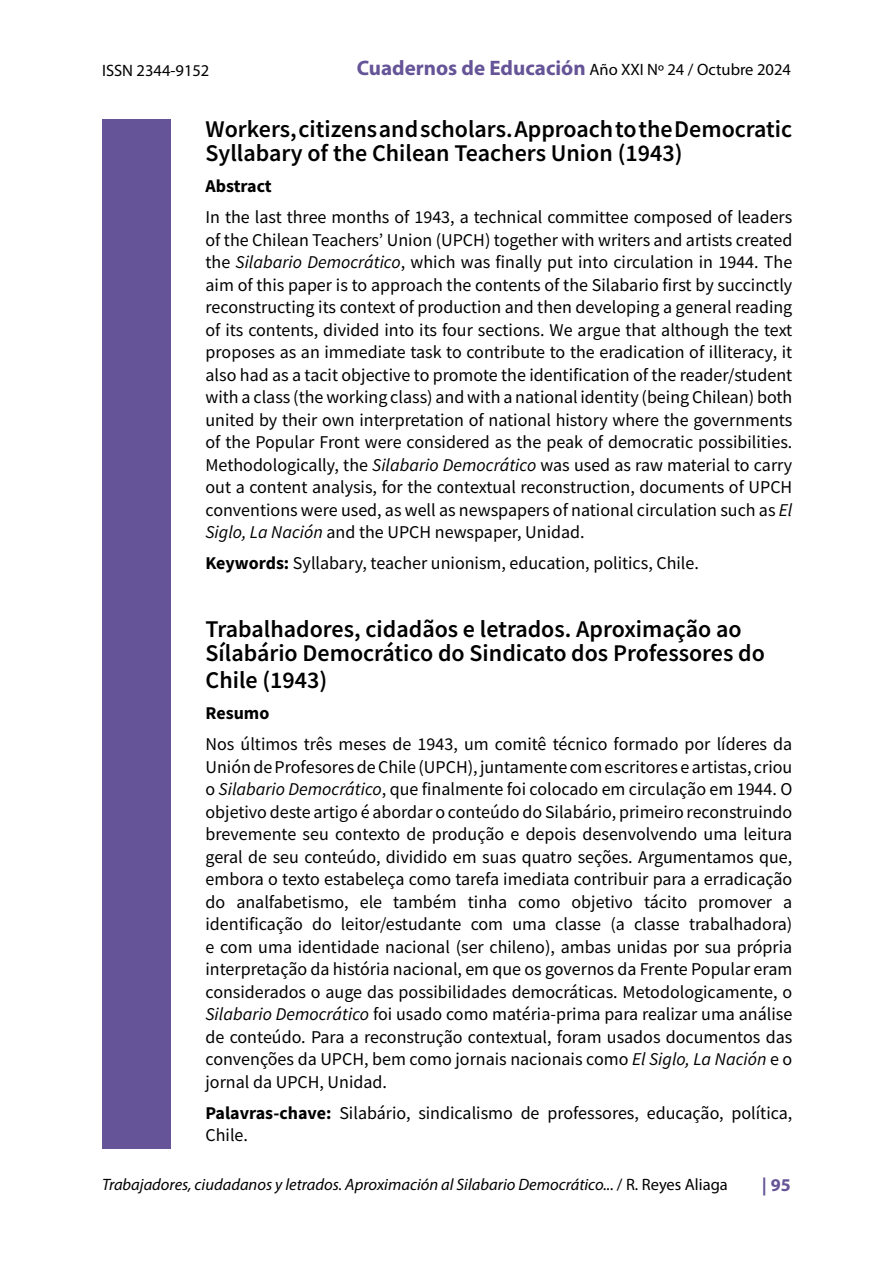
<style>
.page{position:relative;width:893px;height:1263px;background:#fff}
.page>*{position:absolute;margin:0;border:0;box-sizing:border-box;transform-origin:0 0}
.titulo_principal{font:600 24px/24px "Source Sans Pro";color:#000}
.texto_resumen{font:600 24px/24px "Source Sans Pro";color:#000}
.texto_resumen-2{font:18px/22.5px "Source Sans Pro";color:#000;text-align:justify}
.tutulo_resumen{font:700 18px "Source Sans Pro";color:#000}
.t1{font:700 18px "Myriad Pro";color:#655497}
.t2{font:italic 16.5px "Myriad Pro";color:#000}
.t3{font:16.5px "Myriad Pro";color:#000}
.s1{font-weight:700;font-size:21px;color:#655497}
.s2{font-style:italic}
.s3{font-weight:700}
.s4{font-style:normal}
</style>
<div class="page">
<div style="left:102px;top:119px;width:68px;height:1029px;background:#655497"></div>
<p class="t3" style="left:102px;top:60px;width:109px">ISSN 2344-9152</p>
<p class="t3" style="left:357px;top:60px;width:436px"><span class="s1">Cuadernos de Educación</span> Año XXI Nº 24 / Octubre 2024</p>
<p class="texto_resumen" style="left:206px;top:117px;width:588px">Workers, citizens and scholars. Approach to the Democratic<br>Syllabary of the Chilean Teachers Union (1943)</p>
<p class="tutulo_resumen" style="left:206px;top:174px;width:68px">Abstract</p>
<p class="texto_resumen-2" style="left:206px;top:206px;width:588px">In the last three months of 1943, a technical committee composed of leaders of the Chilean Teachers’ Union (UPCH) together with writers and artists created the <span class="s2">Silabario Democrático</span>, which was finally put into circulation in 1944. The aim of this paper is to approach the contents of the Silabario first by succinctly reconstructing its context of production and then developing a general reading of its contents, divided into its four sections. We argue that although the text proposes as an immediate task to contribute to the eradication of illiteracy, it also had as a tacit objective to promote the identification of the reader/student with a class (the working class) and with a national identity (being Chilean) both united by their own interpretation of national history where the governments of the Popular Front were considered as the peak of democratic possibilities.<br>Methodologically, the <span class="s2">Silabario Democrático</span> was used as raw material to carry out a content analysis, for the contextual reconstruction, documents of UPCH conventions were used, as well as newspapers of national circulation such as <span class="s2">El Siglo, La Nación</span> and the UPCH newspaper, Unidad.</p>
<p class="texto_resumen-2" style="left:206px;top:552px;width:495px"><span class="s3">Keywords:</span> Syllabary, teacher unionism, education, politics, Chile.</p>
<p class="titulo_principal" style="left:206px;top:617px;width:561px">Trabalhadores, cidadãos e letrados. Aproximação ao<br>Sílabário Democrático do Sindicato dos Professores do</p>
<p class="titulo_principal" style="left:206px;top:668px;width:123px">Chile (1943)</p>
<p class="tutulo_resumen" style="left:206px;top:701px;width:65px">Resumo</p>
<p class="texto_resumen-2" style="left:206px;top:733px;width:588px">Nos últimos três meses de 1943, um comitê técnico formado por líderes da Unión de Profesores de Chile (UPCH), juntamente com escritores e artistas, criou o <span class="s2">Silabario Democrático</span>, que finalmente foi colocado em circulação em 1944. O objetivo deste artigo é abordar o conteúdo do Silabário, primeiro reconstruindo brevemente seu contexto de produção e depois desenvolvendo uma leitura geral de seu conteúdo, dividido em suas quatro seções. Argumentamos que, embora o texto estabeleça como tarefa imediata contribuir para a erradicação do analfabetismo, ele também tinha como objetivo tácito promover a identificação do leitor/estudante com uma classe (a classe trabalhadora) e com uma identidade nacional (ser chileno), ambas unidas por sua própria interpretação da história nacional, em que os governos da Frente Popular eram considerados o auge das possibilidades democráticas. Metodologicamente, o <span class="s2">Silabario Democrático</span> foi usado como matéria-prima para realizar uma análise de conteúdo. Para a reconstrução contextual, foram usados documentos das convenções da UPCH, bem como jornais nacionais como <span class="s2">El Siglo, La Nación</span> e o jornal da UPCH, Unidad.</p>
<p class="texto_resumen-2" style="left:206px;top:1101px;width:588px"><span class="s3">Palavras-chave:</span> Silabário, sindicalismo de professores, educação, política,<br>Chile.</p>
<p class="t2" style="left:102px;top:1174px;width:627px">Trabajadores, ciudadanos y letrados. Aproximación al Silabario Democrático... <span class="s4">/ R. Reyes Aliaga</span></p>
<p class="t1" style="left:762px;top:1173px;width:31px">| 95</p>
</div>
